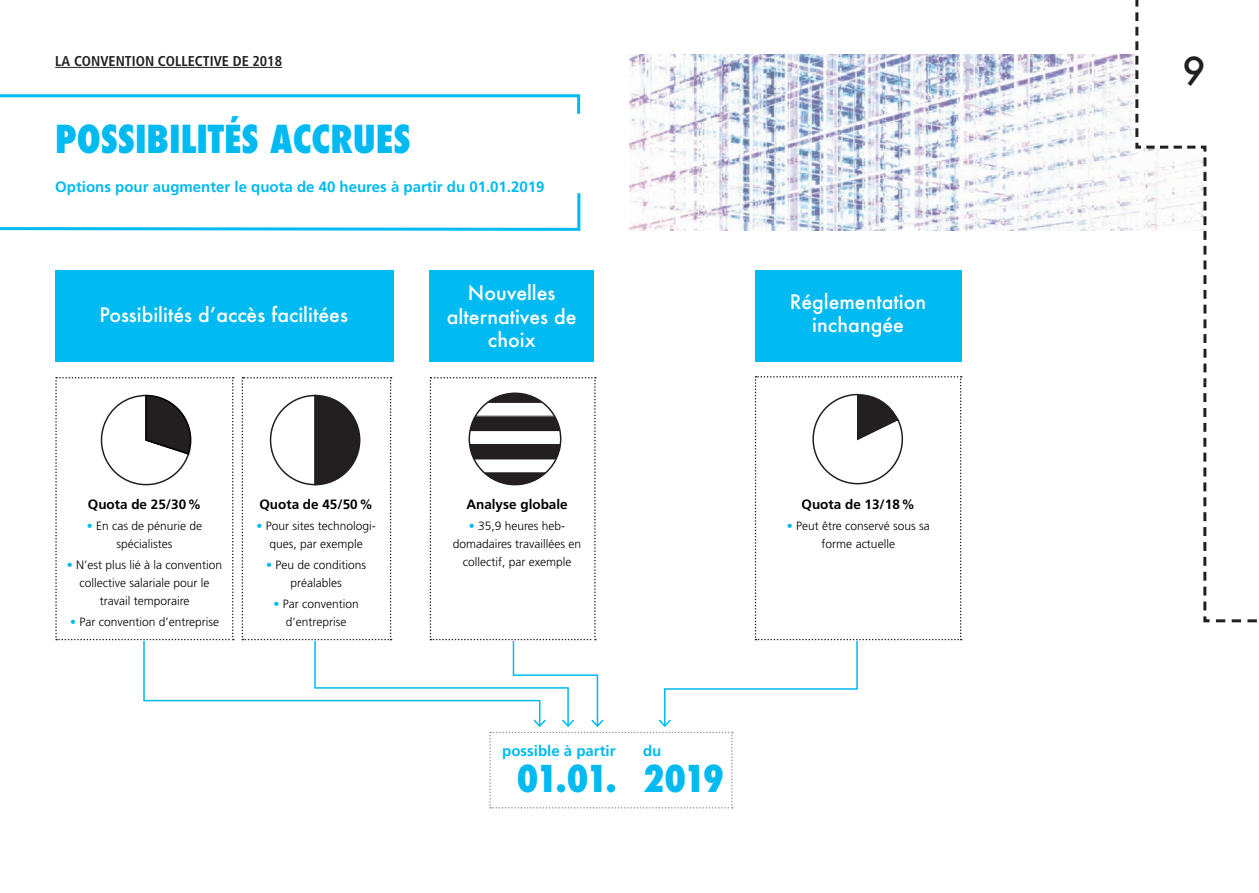
<style>
.page{position:relative;width:1259px;height:893px;background:#fff}
.page>*{position:absolute;margin:0;border:0;box-sizing:border-box;transform-origin:0 0}
.t1{font:800 condensed 37.5px "Futura";color:#00baf1}
.t2{font:500 37.5px "Futura";color:#231f20}
.t3{font:800 condensed 36px "Futura";letter-spacing:-.07em;color:#00baf1}
.t4{font:500 19.5px/23.4px "Futura";color:#fff;text-align:center}
.t5{font:700 15px "Frutiger LT Std";color:#00baf1}
.t6{font:700 condensed 14.25px "Frutiger LT Std";color:#231f20}
.t7{font:700 13.5px "Frutiger LT Std";color:#000001}
.t8{font:300 12px/18px "Frutiger LT Std";color:#000001;text-align:center}
.s1{color:#00baf1}
</style>
<div class="page">
<img style="left:630px;top:55px;width:504px;height:176px">
<svg style="left:1134px;top:0;width:123px;height:623px"></svg>
<div style="left:430px;top:270px;width:164px;height:92px;background:#00baf1"></div>
<div style="left:55px;top:270px;width:338px;height:92px;background:#00baf1"></div>
<div style="left:755px;top:271px;width:206px;height:91px;background:#00baf1"></div>
<svg style="left:0;top:193px;width:581px;height:38px"></svg>
<svg style="left:0;top:94px;width:581px;height:20px"></svg>
<svg style="left:55px;top:376px;width:906px;height:432px"></svg>
<hr style="left:55px;top:67px;width:227px;height:1px;background:#231f20">
<p class="t6" style="left:55px;top:53px;width:228px">LA CONVENTION COLLECTIVE DE 2018</p>
<h1 class="t1" style="left:55px;top:113px;width:357px">POSSIBILITÉS ACCRUES</h1>
<p class="t5" style="left:55px;top:178px;width:491px">Options pour augmenter le quota de 40 heures à partir du 01.01.2019</p>
<h3 class="t4" style="left:99px;top:303px;width:250px">Possibilités dʼaccès facilitées</h3>
<p class="t7" style="left:88px;top:496px;width:115px">Quota de 25/30 %</p>
<p class="t8" style="left:87px;top:517px;width:117px"><span class="s1">•</span> En cas de pénurie de spécialistes</p>
<p class="t8" style="left:67px;top:556px;width:157px"><span class="s1">•</span> N’est plus lié à la convention collective salariale pour le travail temporaire</p>
<p class="t8" style="left:70px;top:613px;width:151px"><span class="s1">•</span> Par convention d’entreprise</p>
<p class="t7" style="left:259px;top:496px;width:115px">Quota de 45/50 %</p>
<p class="t8" style="left:256px;top:517px;width:121px"><span class="s1">•</span> Pour sites technologi&shy;ques, par exemple</p>
<p class="t8" style="left:266px;top:556px;width:102px"><span class="s1">•</span> Peu de conditions préalables</p>
<p class="t8" style="left:273px;top:595px;width:87px"><span class="s1">•</span> Par convention d’en treprise</p>
<h3 class="t4" style="left:447px;top:281px;width:131px">Nouvelles alternatives de choix</h3>
<p class="t7" style="left:466px;top:496px;width:103px">Analyse globale</p>
<p class="t8" style="left:453px;top:517px;width:130px"><span class="s1">•</span> 35,9 heures heb&shy;domadaires travaillées en collectif, par exemple</p>
<p class="t5" style="left:502px;top:742px;width:115px">possible à partir</p>
<p class="t5" style="left:643px;top:742px;width:20px">du</p>
<h2 class="t3" style="left:517px;top:754px;width:209px">01.01. 2019</h2>
<h3 class="t4" style="left:790px;top:289px;width:138px">Réglementation inchangée</h3>
<p class="t7" style="left:801px;top:496px;width:115px">Quota de 13/18 %</p>
<p class="t8" style="left:786px;top:517px;width:145px"><span class="s1">•</span> Peut être conservé sous sa forme actuelle</p>
<h1 class="t2" style="left:1182px;top:45px;width:25px">9</h1>
</div>
